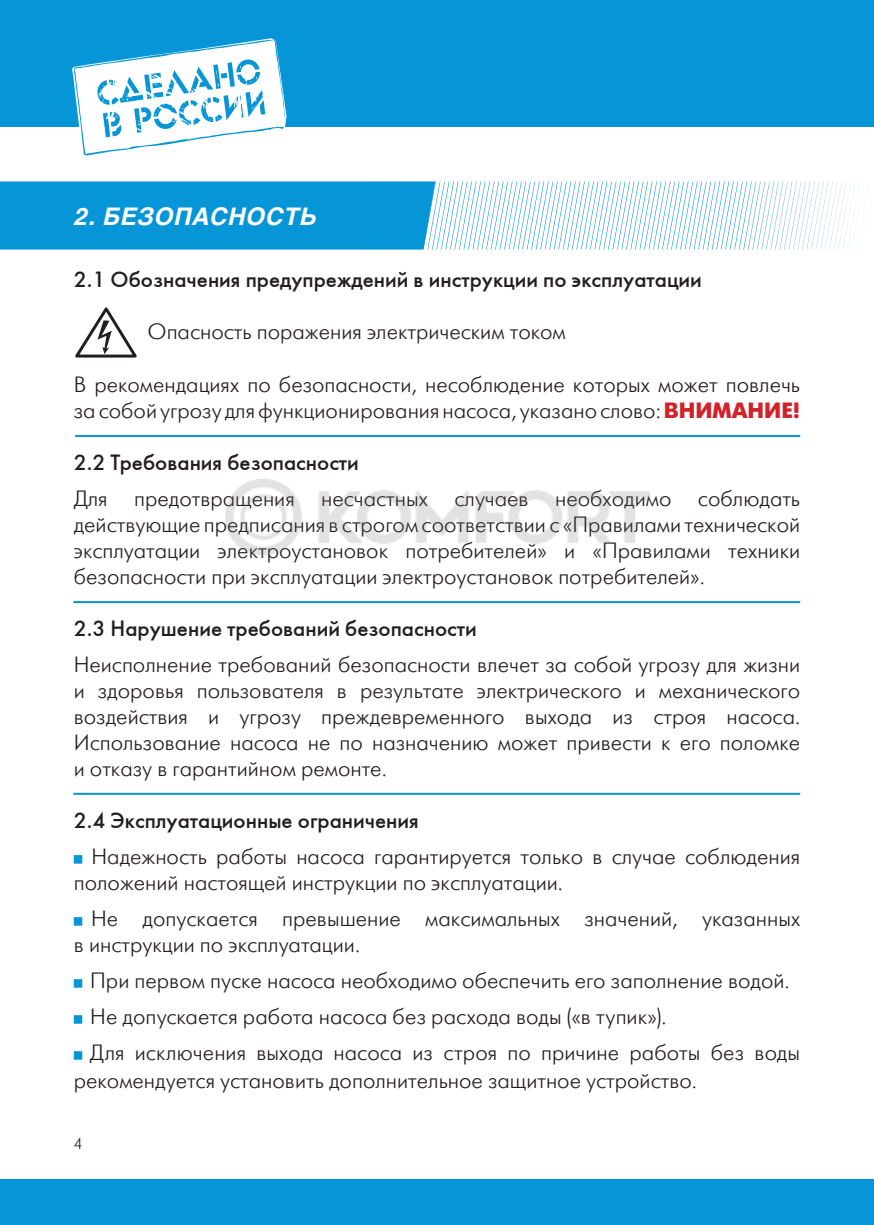
<style>
.page{position:relative;width:874px;height:1225px;background:#fff}
.page>*{position:absolute;margin:0;border:0;box-sizing:border-box;transform-origin:0 0}
.t1{font:italic 700 24px "Helios";letter-spacing:.03em;color:#fff}
.t2{font:22px/26px "Futuris Light C";color:#231f20}
.t3{font:22px "Futuris C";color:#231f20}
.t4{font:16px "Futuris Light C";color:#231f20}
.s1{font-family:"Futuris C";font-weight:700;color:#d1232a}
</style>
<div class="page">
<div style="left:0;top:0;width:873px;height:127px;background:#0696d7"></div>
<svg style="left:72px;top:38px;width:215px;height:118px"></svg>
<div style="left:0;top:1179px;width:873px;height:46px;background:#0696d7"></div>
<div style="left:74px;top:855px;width:8px;height:8px;background:#0696d7;border:1px solid #0696d7"></div>
<div style="left:74px;top:917px;width:8px;height:8px;background:#0696d7;border:1px solid #0696d7"></div>
<div style="left:74px;top:979px;width:8px;height:8px;background:#0696d7;border:1px solid #0696d7"></div>
<div style="left:74px;top:1015px;width:8px;height:8px;background:#0696d7;border:1px solid #0696d7"></div>
<div style="left:74px;top:1051px;width:8px;height:8px;background:#0696d7;border:1px solid #0696d7"></div>
<svg style="left:504px;top:181px;width:354px;height:68px"></svg>
<div style="left:0;top:181px;width:435px;height:68px;background:#0696d7"></div>
<svg style="left:75px;top:307px;width:62px;height:51px"></svg>
<hr style="left:75px;top:435px;width:724px;height:2px;background:#0696d7">
<hr style="left:73px;top:601px;width:726px;height:2px;background:#0696d7">
<hr style="left:73px;top:793px;width:726px;height:2px;background:#0696d7">
<img style="left:225px;top:479px;width:425px;height:76px">
<p class="t1" style="left:74px;top:202px;width:244px">2. БЕЗОПАСНОСТЬ</p>
<p class="t3" style="left:74px;top:266px;width:629px">2.1 Обозначения предупреждений в инструкции по эксплуатации</p>
<p class="t2" style="left:147px;top:319px;width:419px">Опасность поражения электрическим током</p>
<p class="t2" style="left:74px;top:371px;width:727px">В рекомендациях по безопасности, несоблюдение которых может повлечь за собой угрозу для функционирования насоса, указано слово:<span class="s1">ВНИМАНИЕ!</span></p>
<p class="t3" style="left:74px;top:448px;width:286px">2.2 Требования безопасности</p>
<p class="t2" style="left:74px;top:485px;width:727px;text-align:justify">Для предотвращения несчастных случаев необходимо соблюдать действующие предписания в строгом соответствии с «Правилами технической эксплуатации электроустановок потребителей» и «Правилами техники безопасности при эксплуатации электроустановок потребителей».</p>
<p class="t3" style="left:74px;top:614px;width:404px">2.3 Нарушение требований безопасности</p>
<p class="t2" style="left:74px;top:651px;width:727px;text-align:justify">Неисполнение требований безопасности влечет за собой угрозу для жизни и здоровья пользователя в результате электрического и механического воздействия и угрозу преждевременного выхода из строя насоса.<br>Использование насоса не по назначению может привести к его поломке и отказу в гарантийном ремонте.</p>
<p class="t3" style="left:74px;top:807px;width:346px">2.4 Эксплуатационные ограничения</p>
<p class="t2" style="left:74px;top:843px;width:727px;text-indent:18px">Надежность работы насоса гарантируется только в случае соблюдения положений настоящей инструкции по эксплуатации.</p>
<p class="t2" style="left:74px;top:905px;width:727px;text-indent:17px">Не допускается превышение максимальных значений, указанных в инструкции по эксплуатации.</p>
<p class="t2" style="left:90px;top:962px;width:711px;line-height:36px">При первом пуске насоса необходимо обеспечить его заполнение водой.<br>Не допускается работа насоса без расхода воды («в тупик»).<br>Для исключения выхода насоса из строя по причине работы без воды</p>
<p class="t2" style="left:74px;top:1067px;width:624px">рекомендуется установить дополнительное защитное устройство.</p>
<p class="t4" style="left:74px;top:1135px;width:10px">4</p>
</div>
